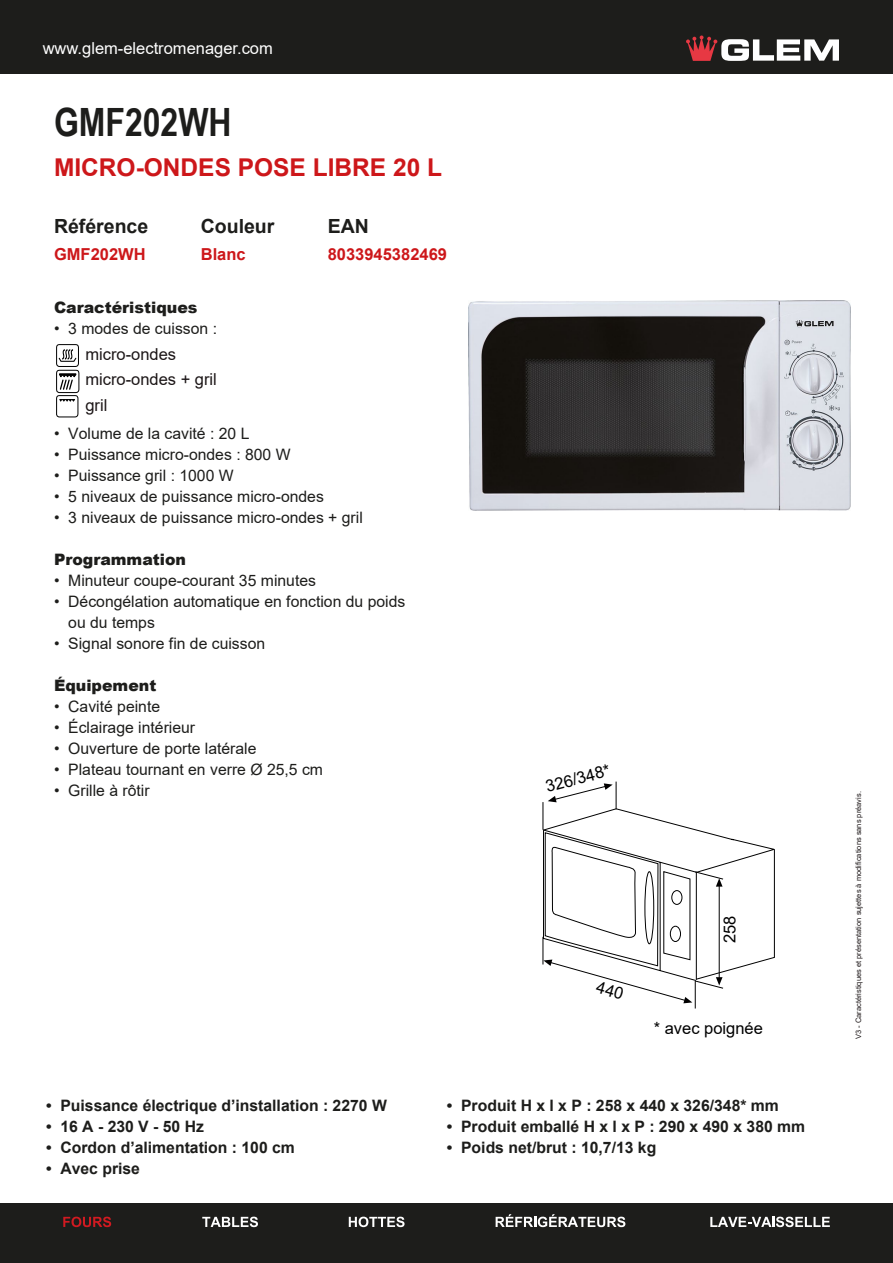
<style>
.page{position:relative;width:893px;height:1263px;background:#fff}
.page>*{position:absolute;margin:0;border:0;box-sizing:border-box;transform-origin:0 0}
.t1{font:700 39px "Arial Narrow";color:#1d1d1b}
.t2{font:700 24.45px "Arial";color:#cd171a}
.t3{font:700 19.5px "Arial";color:#1d1d1b}
.t4{font:16.5px "Arial";color:#1c1617}
.t5{font:16.5px "Arial";color:#fff}
.t6{font:700 16.5px "Arial";color:#cd171a}
.t7{font:16.5px "Arial";color:#010000}
.t8{font:15.75px "Arial";color:#1d1d1b}
.t9{font:700 15.75px "Arial";color:#1d1d1b}
.t10{font:900 15.75px "Arial";color:#1d1d1b}
.t11{font:7.5px "Arial";color:#1d1718}
.s1{color:#fff}
</style>
<div class="page">
<svg style="left:56px;top:344px;width:24px;height:74px"></svg>
<img style="left:468px;top:301px;width:383px;height:209px">
<div style="left:0;top:1203px;width:893px;height:60px;background:#1d1d1b"></div>
<div style="left:0;top:0;width:893px;height:74px;background:#1d1d1b"></div>
<svg style="left:686px;top:35px;width:153px;height:26px"></svg>
<svg style="left:496px;top:1214px;width:129px;height:13px"></svg>
<svg style="left:349px;top:1217px;width:56px;height:10px"></svg>
<svg style="left:202px;top:1217px;width:56px;height:10px"></svg>
<svg style="left:63px;top:1217px;width:48px;height:10px"></svg>
<svg style="left:710px;top:1217px;width:120px;height:10px"></svg>
<svg style="left:542px;top:781px;width:233px;height:227px"></svg>
<p class="t5" style="left:43px;top:37px;width:232px">www.glem-electromenager.com</p>
<h1 class="t1" style="left:54px;top:93px;width:179px">GMF202WH</h1>
<h2 class="t2" style="left:54px;top:150px;width:390px">MICRO-ONDES POSE LIBRE 20 L</h2>
<p class="t3" style="left:54px;top:213px;width:96px">Référence</p>
<p class="t6" style="left:54px;top:242px;width:93px">GMF202WH</p>
<p class="t3" style="left:201px;top:213px;width:75px">Couleur</p>
<p class="t6" style="left:201px;top:242px;width:46px">Blanc</p>
<p class="t10" style="left:54px;top:296px;width:145px">Caractéristiques</p>
<p class="t8" style="left:54px;top:317px;width:165px">• 3 modes de cuisson :</p>
<p class="t4" style="left:85px;top:343px;width:92px">micro-ondes</p>
<p class="t4" style="left:85px;top:368px;width:133px">micro-ondes + gril</p>
<p class="t4" style="left:85px;top:394px;width:23px">gril</p>
<p class="t3" style="left:328px;top:213px;width:43px">EAN</p>
<p class="t6" style="left:328px;top:242px;width:121px">8033945382469</p>
<p class="t8" style="left:54px;top:422px;width:197px">• Volume de la cavité : 20 L</p>
<p class="t8" style="left:54px;top:443px;width:238px">• Puissance micro-ondes : 800 W</p>
<p class="t8" style="left:54px;top:464px;width:181px">• Puissance gril : 1000 W</p>
<p class="t8" style="left:54px;top:485px;width:271px">• 5 niveaux de puissance micro-ondes</p>
<p class="t8" style="left:54px;top:506px;width:310px">• 3 niveaux de puissance micro-ondes + gril</p>
<p class="t10" style="left:54px;top:548px;width:134px">Programmation</p>
<p class="t8" style="left:54px;top:569px;width:264px">• Minuteur coupe-courant 35 minutes</p>
<p class="t8" style="left:54px;top:590px;width:353px">• Décongélation automatique en fonction du poids</p>
<p class="t8" style="left:54px;top:611px;width:102px"><span class="s1">•</span> ou du temps</p>
<p class="t8" style="left:54px;top:632px;width:213px">• Signal sonore fin de cuisson</p>
<p class="t10" style="left:54px;top:674px;width:104px">Équipement</p>
<p class="t8" style="left:54px;top:695px;width:108px">• Cavité peinte</p>
<p class="t8" style="left:54px;top:716px;width:143px">• Éclairage intérieur</p>
<p class="t8" style="left:54px;top:737px;width:204px">• Ouverture de porte latérale</p>
<p class="t8" style="left:54px;top:758px;width:271px">• Plateau tournant en verre Ø 25,5 cm</p>
<p class="t8" style="left:54px;top:779px;width:97px">• Grille à rôtir</p>
<p class="t7" style="left:543px;top:776px;width:68px;rotate:-15deg">326/348*</p>
<p class="t7" style="left:718px;top:943px;width:29px;rotate:-90deg">258</p>
<p class="t7" style="left:654px;top:1017px;width:111px">* avec poignée</p>
<p class="t9" style="left:46px;top:1094px;width:342px">• Puissance électrique d’installation : 2270 W</p>
<p class="t9" style="left:46px;top:1115px;width:159px">• 16 A - 230 V - 50 Hz</p>
<p class="t9" style="left:46px;top:1136px;width:250px">• Cordon d’alimentation : 100 cm</p>
<p class="t9" style="left:46px;top:1157px;width:95px">• Avec prise</p>
<p class="t9" style="left:447px;top:1094px;width:334px">• Produit H x l x P : 258 x 440 x 326/348* mm</p>
<p class="t9" style="left:447px;top:1115px;width:360px">• Produit emballé H x l x P : 290 x 490 x 380 mm</p>
<p class="t9" style="left:447px;top:1136px;width:211px">• Poids net/brut : 10,7/13 kg</p>
<p class="t11" style="left:853px;top:1039px;width:250px;rotate:-90deg">V3 - Caractéristiques et présentation sujettes à modifications sans préavis.</p>
</div>
